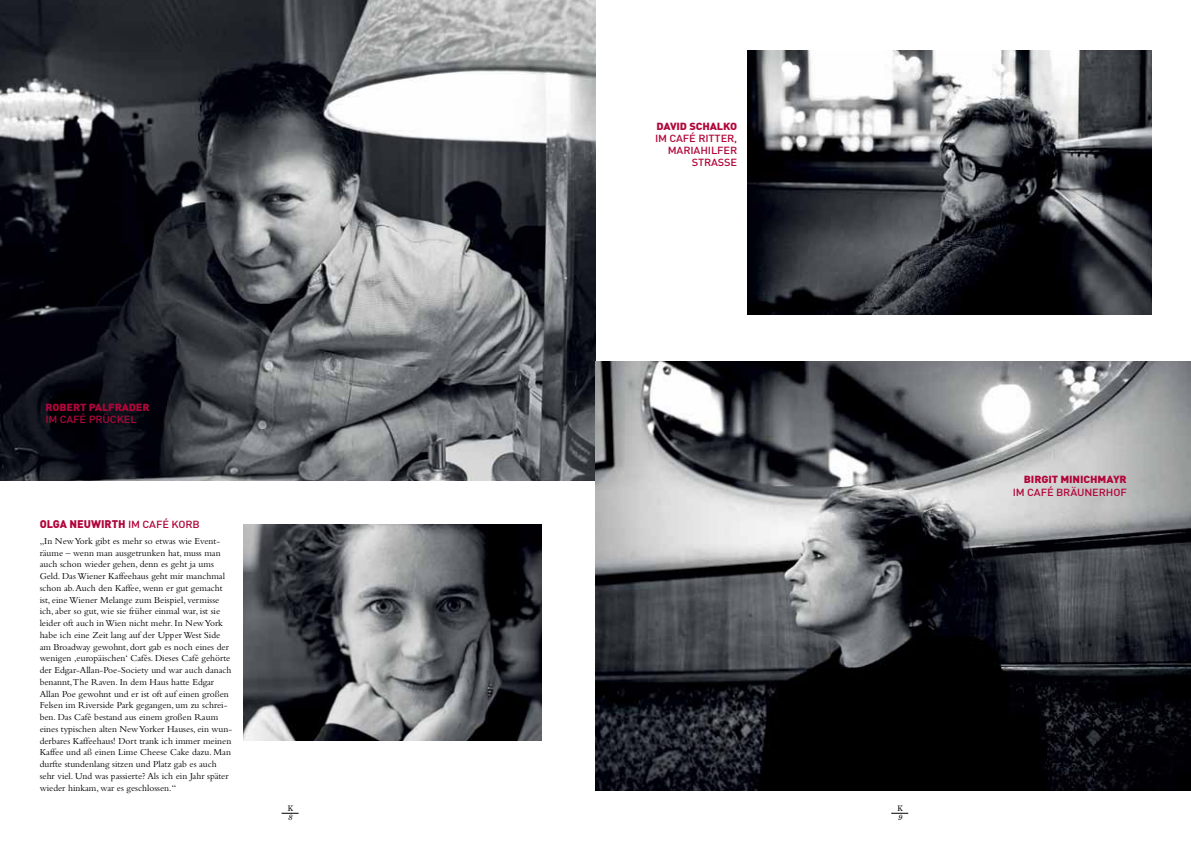
<style>
.page{position:relative;width:1191px;height:842px;background:#fff}
.page>*{position:absolute;margin:0;border:0;box-sizing:border-box;transform-origin:0 0}
.t1{font:900 11px "DIN";color:#b1063a}
.t2{font:500 10.2px/12px "DIN";letter-spacing:-.01em;color:#b1063a;text-align:right;scale:1.08 1}
.t3{font:900 10.2px "DIN";letter-spacing:-.01em;color:#b1063a;scale:1.08 1}
.t4{font:9.5px/11.8px "Bembo";color:#000}
.t5{font:8px "Benton Modern";color:#000}
.t6{font:italic 8px "Benton Modern";color:#000}
.s1{font-weight:900;font-size:11px}
</style>
<div class="page">
<svg style="left:281px;top:813px;width:17px;height:1px"></svg>
<svg style="left:891px;top:813px;width:17px;height:1px"></svg>
<img style="left:0;top:0;width:595px;height:481px">
<img style="left:595px;top:361px;width:596px;height:430px">
<img style="left:244px;top:524px;width:297px;height:217px">
<img style="left:747px;top:50px;width:404px;height:264px">
<p class="t3" style="left:45px;top:401px;width:47px">ROBERT PAL</p>
<p class="t3" style="left:108px;top:401px;width:14px">FRADER</p>
<p class="t2" style="left:45px;top:413px;width:86px">IM CAFÉ PRÜCKEL</p>
<p class="t1" style="left:40px;top:516px;width:15px">OLGA</p>
<p class="t1" style="left:69px;top:516px;width:8px">NEU</p>
<p class="t2" style="left:91px;top:518px;width:82px"><span class="s1">WIRTH</span> IM CAFÉ KORB</p>
<p class="t4" style="left:40px;top:535px;width:194px">„In New York gibt es mehr so etwas wie Event&shy;räume – wenn man ausgetrunken hat, muss man auch schon wieder gehen, denn es geht ja ums Geld. Das Wiener Kaffeehaus geht mir manchmal schon ab. Auch den Kaffee, wenn er gut gemacht ist, eine Wiener Melange zum Beispiel, vermisse ich, aber so gut, wie sie früher einmal war, ist sie leider oft auch in Wien nicht mehr. In New York habe ich eine Zeit lang auf der Upper West Side am Broadway gewohnt, dort gab es noch eines der wenigen ,europäischen‘ Cafés. Dieses Café gehörte der Edgar-Allan-Poe-Society und war auch danach benannt,The Raven. In dem Haus hatte Edgar Allan Poe gewohnt und er ist oft auf einen großen Felsen im Riverside Park gegangen, um zu schrei&shy;ben. Das Café bestand aus einem großen Raum eines typischen alten New Yorker Hauses, ein wun&shy;derbares Kaffeehaus! Dort trank ich immer meinen Kaffee und aß einen Lime Cheese Cake dazu. Man durfte stundenlang sitzen und Platz gab es auch sehr viel. Und was passierte? Als ich ein Jahr später wieder hinkam, war es geschlossen.“</p>
<p class="t5" style="left:288px;top:804px;width:7px">K</p>
<p class="t6" style="left:289px;top:813px;width:6px">8</p>
<p class="t3" style="left:656px;top:119px;width:76px">DAVID SCHAL KO</p>
<p class="t2" style="left:655px;top:132px;width:78px">IM CAFÉ RITTER,<br>MARIAHILFER<br>STRASS E</p>
<p class="t3" style="left:1023px;top:472px;width:13px">BIRGI</p>
<p class="t3" style="left:1051px;top:472px;width:70px">T MINICHMAYR</p>
<p class="t2" style="left:1012px;top:485px;width:107px">IM CAFÉ BRÄUNERHOF</p>
<p class="t5" style="left:897px;top:804px;width:7px">K</p>
<p class="t6" style="left:898px;top:813px;width:5px">9</p>
</div>
